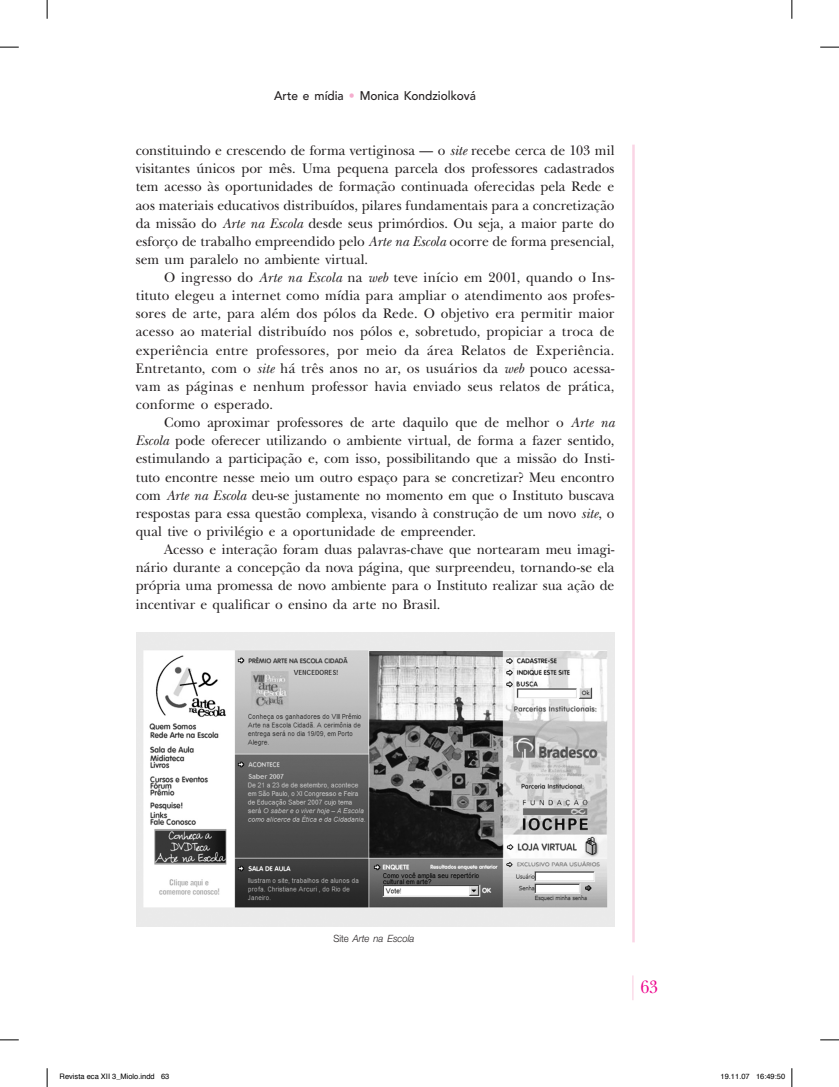
<style>
.page{position:relative;width:839px;height:1087px;background:#fff}
.page>*{position:absolute;margin:0;border:0;box-sizing:border-box;transform-origin:0 0}
.t1{font:18.75px "New Baskerville";color:#ed028c;scale:.9 1}
.t2{font:14.38px/18.1px "New Baskerville";letter-spacing:.005em;color:#231f20;text-align:justify;scale:.95 1}
.t3{font:500 12.5px "Avenir";color:#231f20;scale:.95 1}
.t4{font:italic 300 10px "Helvetica Neue";color:#231f20;scale:.95 1}
.t5{font:7.5px "Helvetica";color:#000}
.s1{color:#f5adce}
.s2{font-style:italic}
.s3{font-style:normal}
</style>
<div class="page">
<hr style="left:632px;top:145px;width:2px;height:797px;background:#fad5e5">
<svg style="left:632px;top:975px;width:1px;height:25px"></svg>
<img style="left:136px;top:632px;width:478px;height:294px">
<svg style="left:0;top:46px;width:19px;height:2px"></svg>
<svg style="left:820px;top:46px;width:18px;height:2px"></svg>
<svg style="left:0;top:1039px;width:19px;height:1px"></svg>
<svg style="left:820px;top:1039px;width:18px;height:1px"></svg>
<svg style="left:46px;top:0;width:2px;height:19px"></svg>
<svg style="left:46px;top:1068px;width:2px;height:18px"></svg>
<svg style="left:791px;top:0;width:1px;height:19px"></svg>
<svg style="left:791px;top:1068px;width:1px;height:18px"></svg>
<p class="t3" style="left:274px;top:89px;width:214px">Arte e mídia <span class="s1">•</span> Monica Kondziolková</p>
<p class="t2" style="left:136px;top:141px;width:505px">constituindo e crescendo de forma vertiginosa — o <span class="s2">site</span> recebe cerca de 103 mil visitantes únicos por mês. Uma pequena parcela dos professores cadastrados tem acesso às oportunidades de formação continuada oferecidas pela Rede e aos materiais educativos distribuídos, pilares fundamentais para a concretização da missão do <span class="s2">Arte na Escola</span> desde seus primórdios. Ou seja, a maior parte do esforço de trabalho empreendido pelo <span class="s2">Arte na Escola</span> ocorre de forma presencial, sem um paralelo no ambiente virtual.</p>
<p class="t2" style="left:136px;top:268px;width:505px;text-indent:28px">O ingresso do <span class="s2">Arte na Escola</span> na <span class="s2">web</span> teve início em 2001, quando o Ins&shy;tituto elegeu a internet como mídia para ampliar o atendimento aos profes&shy;sores de arte, para além dos pólos da Rede. O objetivo era permitir maior acesso ao material distribuído nos pólos e, sobretudo, propiciar a troca de experiência entre professores, por meio da área Relatos de Experiência.<br>Entretanto, com o <span class="s2">site</span> há três anos no ar, os usuários da <span class="s2">web</span> pouco acessa&shy;vam as páginas e nenhum professor havia enviado seus relatos de prática, conforme o esperado.</p>
<p class="t2" style="left:136px;top:413px;width:505px;text-indent:28px">Como aproximar professores de arte daquilo que de melhor o <span class="s2">Arte na Escola</span> pode oferecer utilizando o ambiente virtual, de forma a fazer sentido, estimulando a participação e, com isso, possibilitando que a missão do Insti&shy;tuto encontre nesse meio um outro espaço para se concretizar? Meu encontro com <span class="s2">Arte na Escola</span> deu-se justamente no momento em que o Instituto buscava respostas para essa questão complexa, visando à construção de um novo <span class="s2">site</span>, o qual tive o privilégio e a oportunidade de empreender.</p>
<p class="t2" style="left:136px;top:540px;width:505px;text-indent:28px">Acesso e interação foram duas palavras-chave que nortearam meu imagi&shy;nário durante a concepção da nova página, que surpreendeu, tornando-se ela própria uma promessa de novo ambiente para o Instituto realizar sua ação de incentivar e qualificar o ensino da arte no Brasil.</p>
<p class="t4" style="left:333px;top:932px;width:87px"><span class="s3">Site</span> Arte na Escola</p>
<h1 class="t1" style="left:640px;top:975px;width:21px">63</h1>
<p class="t5" style="left:60px;top:1070px;width:111px">Revista eca XII 3_Miolo.indd 63</p>
<p class="t5" style="left:720px;top:1070px;width:66px">19.11.07 16:49:50</p>
</div>
